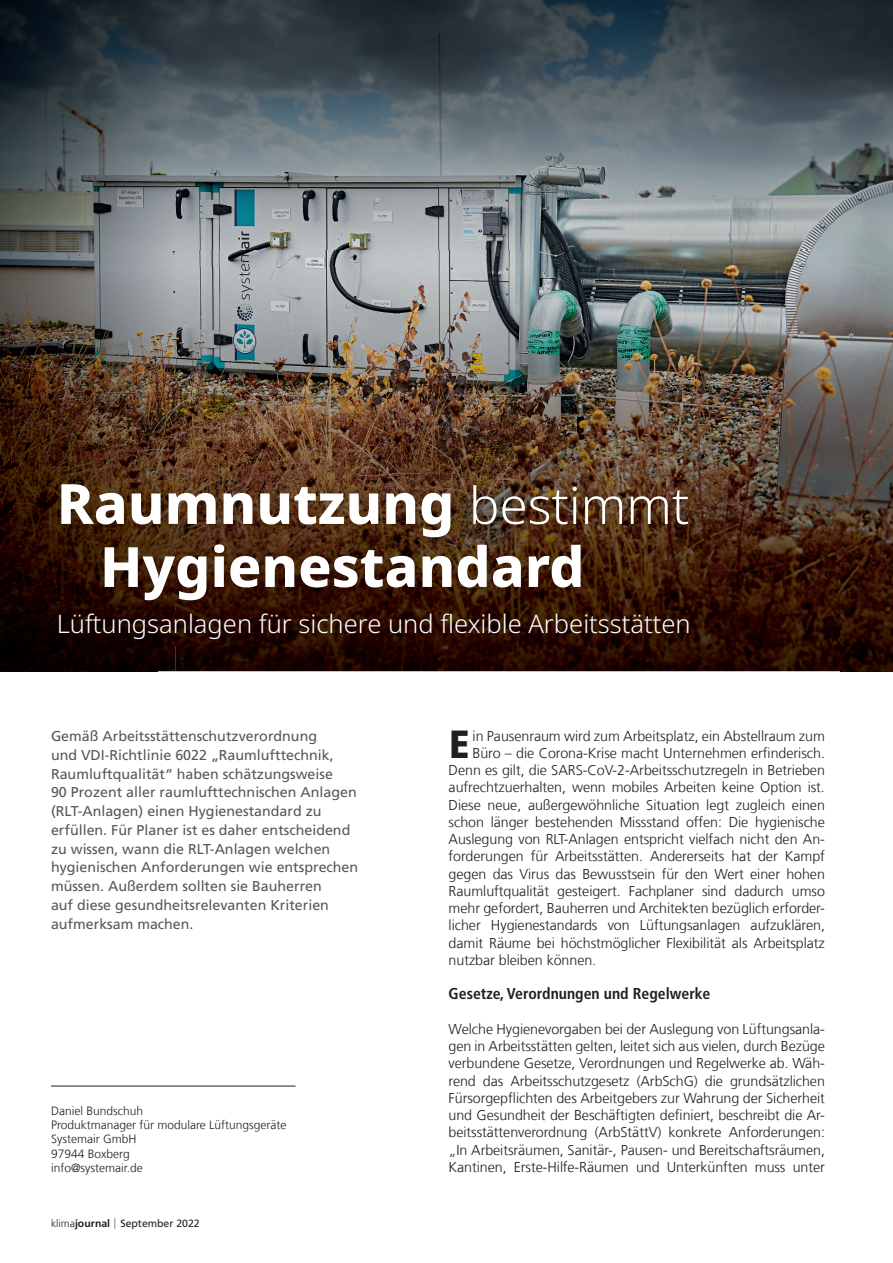
<style>
.page{position:relative;width:893px;height:1263px;background:#fff}
.page>*{position:absolute;margin:0;border:0;box-sizing:border-box;transform-origin:0 0}
.t1{font:800 55.5px/63px "Noto Sans";color:#fff}
.t2{font:800 38.4px "Noto Sans";color:#231f20}
.t3{font:300 25.5px "Noto Sans";color:#fff}
.t4{font:700 condensed 15.75px "Frutiger LT Com";color:#231f20}
.t5{font:300 14.25px/17.2px "Frutiger LT Com";letter-spacing:-.005em;color:#231f20;text-align:justify}
.t6{font:14.25px/18.8px "Frutiger LT Com";color:#57585a}
.t7{font:300 12px/14.2px "Frutiger LT Com";color:#231f20}
.t8{font:10.5px "Frutiger LT Com";color:#231f20}
.s1{font-weight:300;font-size:51px}
.s2{font-weight:300}
.s3{font-weight:700}
.s4{font-weight:300;font-stretch:condensed}
</style>
<div class="page">
<img style="left:176px;top:267px;width:507px;height:214px">
<img style="left:683px;top:267px;width:210px;height:303px">
<img style="left:176px;top:570px;width:717px;height:101px">
<img style="left:0;top:671px;width:158px;height:1px">
<img style="left:176px;top:0;width:717px;height:267px">
<img style="left:0;top:0;width:176px;height:671px">
<hr style="left:51px;top:1086px;width:245px;height:1px;background:#231f20">
<img style="left:58px;top:481px;width:636px;height:126px">
<img style="left:56px;top:610px;width:639px;height:36px">
<h1 class="t1" style="left:100px;top:473px;width:591px;text-indent:-43px">Raumnutzung <span class="s1">bestimmt<br></span>Hygienestandard</h1>
<h3 class="t3" style="left:57px;top:606px;width:636px">Lüftungsanlagen für sichere und flexible Arbeitsstätten</h3>
<p class="t6" style="left:51px;top:727px;width:309px">Gemäß Arbeitsstättenschutzverordnung<br>und VDI-Richtlinie 6022 „Raumlufttechnik, Raumluftqualität“ haben schätzungsweise<br>90 Prozent aller raumlufttechnischen Anlagen (RLT-Anlagen) einen Hygienestandard zu erfüllen. Für Planer ist es daher entscheidend zu wissen, wann die RLT-Anlagen welchen hygienischen Anforderungen wie entsprechen müssen. Außerdem sollten sie Bauherren<br>auf diese gesundheitsrelevanten Kriterien aufmerksam machen.</p>
<p class="t7" style="left:51px;top:1104px;width:237px">Daniel Bundschuh<br>Produktmanager für modulare Lüftungsgeräte<br>Systemair GmbH<br>97944 Boxberg<br>info@systemair.de</p>
<p class="t8" style="left:51px;top:1217px;width:150px"><span class="s2">klima</span><span class="s3">journal</span> <span class="s4">|</span> September 2022</p>
<h2 class="t2" style="left:449px;top:716px;width:23px">E</h2>
<p class="t5" style="left:473px;top:727px;width:354px">in Pausenraum wird zum Arbeitsplatz, ein Abstellraum zum</p>
<p class="t5" style="left:473px;top:744px;width:354px">Büro – die Corona-Krise macht Unternehmen erfinderisch.</p>
<p class="t5" style="left:449px;top:762px;width:378px">Denn es gilt, die SARS-CoV-2-Arbeitsschutzregeln in Betrieben</p>
<p class="t5" style="left:449px;top:779px;width:378px">aufrechtzuerhalten, wenn mobiles Arbeiten keine Option ist.</p>
<p class="t5" style="left:449px;top:796px;width:378px">Diese neue, außergewöhnliche Situation legt zugleich einen</p>
<p class="t5" style="left:449px;top:813px;width:378px">schon länger bestehenden Missstand offen: Die hygienische</p>
<p class="t5" style="left:449px;top:831px;width:378px">Auslegung von RLT-Anlagen entspricht vielfach nicht den An-</p>
<p class="t5" style="left:449px;top:848px;width:378px">forderungen für Arbeitsstätten. Andererseits hat der Kampf</p>
<p class="t5" style="left:449px;top:865px;width:378px">gegen das Virus das Bewusstsein für den Wert einer hohen</p>
<p class="t5" style="left:449px;top:882px;width:378px">Raumluftqualität gesteigert. Fachplaner sind dadurch umso</p>
<p class="t5" style="left:449px;top:900px;width:378px">mehr gefordert, Bauherren und Architekten bezüglich erforder-</p>
<p class="t5" style="left:449px;top:917px;width:378px">licher Hygienestandards von Lüftungsanlagen aufzuklären,</p>
<p class="t5" style="left:449px;top:934px;width:378px">damit Räume bei höchstmöglicher Flexibilität als Arbeitsplatz</p>
<p class="t5" style="left:449px;top:951px;width:149px">nutzbar bleiben können.</p>
<p class="t4" style="left:449px;top:984px;width:263px">Gesetze, Verordnungen und Regelwerke</p>
<p class="t5" style="left:449px;top:1020px;width:378px">Welche Hygienevorgaben bei der Auslegung von Lüftungsanla&shy;gen in Arbeitsstätten gelten, leitet sich aus vielen, durch Bezüge verbundene Gesetze, Verordnungen und Regelwerke ab. Wäh&shy;rend das Arbeitsschutzgesetz (ArbSchG) die grundsätzlichen Fürsorgepflichten des Arbeitgebers zur Wahrung der Sicherheit und Gesundheit der Beschäftigten definiert, beschreibt die Ar&shy;beitsstättenverordnung (ArbStättV) konkrete Anforderungen: „In Arbeitsräumen, Sanitär-, Pausen- und Bereitschaftsräumen, Kantinen, Erste-Hilfe-Räumen und Unterkünften muss unter</p>
</div>
